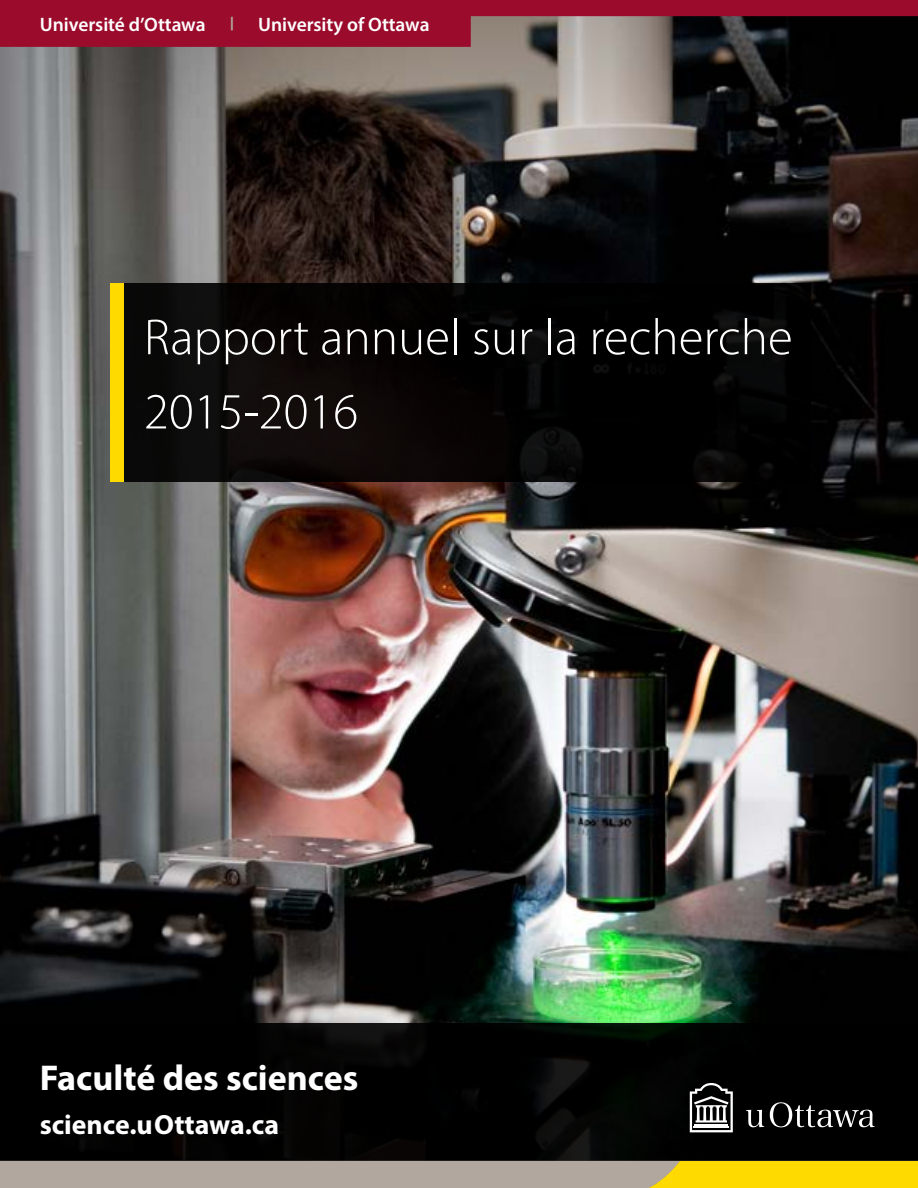
<style>
.page{position:relative;width:918px;height:1188px;background:#fff}
.page>*{position:absolute;margin:0;border:0;box-sizing:border-box;transform-origin:0 0}
.t1{font:300 51px "Myriad Pro";color:#fff}
.t2{font:700 36px "Myriad Pro";color:#fff}
.t3{font:700 27.75px "Myriad Pro";color:#fff}
.t4{font:600 19.5px "Myriad Pro";letter-spacing:-.005em;color:#fff}
</style>
<div class="page">
<img style="left:0;top:47px;width:918px;height:976px">
<svg style="left:0;top:0;width:918px;height:47px;background:#801e33"></svg>
<div style="left:0;top:1023px;width:918px;height:165px;background:#000"></div>
<svg style="left:746px;top:1110px;width:18px;height:17px"></svg>
<svg style="left:770px;top:1102px;width:105px;height:25px"></svg>
<svg style="left:690px;top:1083px;width:43px;height:49px"></svg>
<div style="left:124px;top:284px;width:686px;height:198px;background:#000"></div>
<div style="left:111px;top:284px;width:13px;height:198px;background:#ffda00"></div>
<svg style="left:0;top:1161px;width:918px;height:27px;background:#c6b473"></svg>
<p class="t4" style="left:40px;top:12px;width:391px">Université d’Ottawa <sup>|</sup> University of Ottawa</p>
<h1 class="t1" style="left:144px;top:307px;width:650px">Rapport annuel sur la recherche</h1>
<h1 class="t1" style="left:144px;top:381px;width:216px">2015-2016</h1>
<h2 class="t2" style="left:40px;top:1054px;width:320px">Faculté des sciences</h2>
<p class="t3" style="left:40px;top:1107px;width:241px">science.uOttawa.ca</p>
</div>
